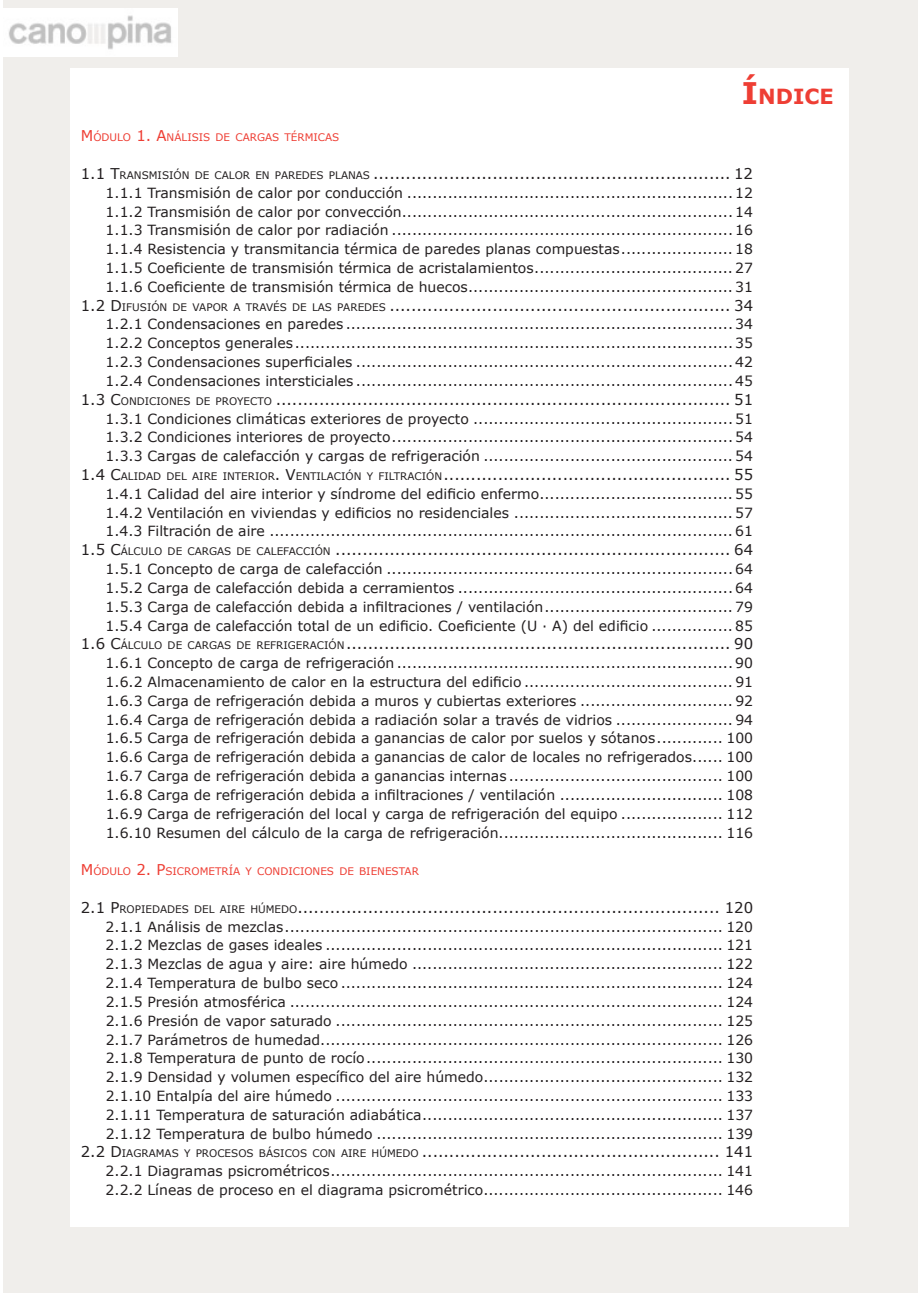
<style>
.page{position:relative;width:921px;height:1293px;background:#fff}
.page>*{position:absolute;margin:0;border:0;box-sizing:border-box;transform-origin:0 0}
.t1{font:700 20.82px "Verdana";color:#ee3e34}
.t2{font:14.88px "Verdana";color:#231f20}
.t3{font:14px/18.9px "Verdana";color:#231f20;text-align:justify}
.t4{font:10.33px "Verdana";color:#ee3e34}
.t5{font:10.33px "Verdana";color:#231f20}
.s1{font-size:29.75px}
.s2{font-size:14.88px}
.s3{font-size:10.33px}
</style>
<div class="page">
<div style="left:3px;top:0;width:67px;height:1293px;background:#f0eeeb"></div>
<div style="left:850px;top:0;width:67px;height:1293px;background:#f0eeeb"></div>
<div style="left:38px;top:0;width:865px;height:67px;background:#f0eeeb"></div>
<div style="left:16px;top:1227px;width:865px;height:66px;background:#f0eeeb"></div>
<img style="left:4px;top:8px;width:173px;height:48px">
<h1 class="t1" style="left:742px;top:81px;width:93px"><span class="s1">Í</span>NDICE</h1>
<p class="t4" style="left:81px;top:130px;width:260px"><span class="s2">M</span>ÓDULO <span class="s2">1. A</span>NÁLISIS DE CARGAS TÉRM ICAS</p>
<p class="t2" style="left:81px;top:163px;width:673px">1.1 T<span class="s3">RANSMISIÓN DE CALOR EN PAREDES PLANAS</span> .................................................................. 12</p>
<p class="t3" style="left:106px;top:183px;width:649px">1.1.1 Transmisión de calor por conducción ................................................................ 12<br>1.1.2 Transmisión de calor por convección................................................................. 14<br>1.1.3 Transmisión de calor por radiación ................................................................... 16<br>1.1.4 Resistencia y transmitancia térmica de paredes planas compuestas...................... 18<br>1.1.5 Coeficiente de transmisión térmica de acristalamientos....................................... 27<br>1.1.6 Coeficiente de transmisión térmica de huecos.................................................... 31</p>
<p class="t2" style="left:81px;top:295px;width:674px">1.2 D<span class="s3">IFUSIÓN DE VAPOR A TRAVÉS DE LAS PAREDES</span> ............................................................... 34</p>
<p class="t3" style="left:106px;top:315px;width:649px">1.2.1 Condensaciones en paredes ............................................................................ 34<br>1.2.2 Conceptos generales...................................................................................... 35<br>1.2.3 Condensaciones superficiales .......................................................................... 42<br>1.2.4 Condensaciones intersticiales .......................................................................... 45</p>
<p class="t2" style="left:81px;top:389px;width:674px">1.3 C<span class="s3">ONDICIONES DE PROYECTO</span> .................................................................................... 51</p>
<p class="t3" style="left:106px;top:409px;width:649px">1.3.1 Condiciones climáticas exteriores de proyecto ................................................... 51<br>1.3.2 Condiciones interiores de proyecto................................................................... 54<br>1.3.3 Cargas de calefacción y cargas de refrigeración ................................................. 54</p>
<p class="t2" style="left:81px;top:464px;width:674px">1.4 C<span class="s3">ALIDAD DEL AIRE INTERIOR</span>. V<span class="s3">ENTILACIÓN Y FILTRACIÓN</span>..................................................... 55</p>
<p class="t3" style="left:106px;top:484px;width:649px">1.4.1 Calidad del aire interior y síndrome del edificio enfermo...................................... 55<br>1.4.2 Ventilación en viviendas y edificios no residenciales ........................................... 57<br>1.4.3 Filtración de aire ........................................................................................... 61</p>
<p class="t2" style="left:81px;top:539px;width:674px">1.5 C<span class="s3">ÁLCULO DE CARGAS DE CALEFACCIÓN</span> ......................................................................... 64</p>
<p class="t3" style="left:106px;top:559px;width:649px">1.5.1 Concepto de carga de calefacción .................................................................... 64<br>1.5.2 Carga de calefacción debida a cerramientos ...................................................... 64<br>1.5.3 Carga de calefacción debida a infiltraciones / ventilación..................................... 79<br>1.5.4 Carga de calefacción total de un edificio. Coeficiente (u · a) del edificio ................ 85</p>
<p class="t2" style="left:81px;top:634px;width:674px">1.6 C<span class="s3">ÁLCULO DE CARGAS DE REFRIGERACIÓN</span>....................................................................... 90</p>
<p class="t3" style="left:106px;top:653px;width:649px">1.6.1 Concepto de carga de refrigeración .................................................................. 90<br>1.6.2 Almacenamiento de calor en la estructura del edificio ......................................... 91<br>1.6.3 Carga de refrigeración debida a muros y cubiertas exteriores .............................. 92<br>1.6.4 Carga de refrigeración debida a radiación solar a través de vidrios ....................... 94<br>1.6.5 Carga de refrigeración debida a ganancias de calor por suelos y sótanos............. 100<br>1.6.6 Carga de refrigeración debida a ganancias de calor de locales no refrigerados...... 100<br>1.6.7 Carga de refrigeración debida a ganancias internas .......................................... 100<br>1.6.8 Carga de refrigeración debida a infiltraciones / ventilación ................................ 108<br>1.6.9 Carga de refrigeración del local y carga de refrigeración del equipo .................... 112<br>1.6.10 Resumen del cálculo de la carga de refrigeración............................................ 116</p>
<p class="t4" style="left:81px;top:864px;width:339px"><span class="s2">M</span>ÓDULO <span class="s2">2. P</span>SICROM ETRÍA Y CONDICIONES DE BIENESTAR</p>
<p class="t2" style="left:81px;top:897px;width:674px">2.1 P<span class="s3">ROPIEDADES DEL AIRE HÚMEDO</span>.............................................................................. 120</p>
<p class="t3" style="left:106px;top:917px;width:649px">2.1.1 Análisis de mezclas...................................................................................... 120<br>2.1.2 Mezclas de gases ideales .............................................................................. 121<br>2.1.3 Mezclas de agua y aire: aire húmedo ............................................................. 122<br>2.1.4 Temperatura de bulbo seco ........................................................................... 124<br>2.1.5 Presión atmosférica ..................................................................................... 124<br>2.1.6 Presión de vapor saturado ............................................................................ 125<br>2.1.7 Parámetros de humedad............................................................................... 126<br>2.1.8 Temperatura de punto de rocío...................................................................... 130<br>2.1.9 Densidad y volumen específico del aire húmedo............................................... 132<br>2.1.10 Entalpía del aire húmedo ............................................................................ 133<br>2.1.11 Temperatura de saturación adiabática........................................................... 137<br>2.1.12 Temperatura de bulbo húmedo .................................................................... 139</p>
<p class="t5" style="left:81px;top:1146px;width:77px"><span class="s2">2.2 D</span>IAGRAMA</p>
<p class="t2" style="left:172px;top:1141px;width:583px"><span class="s3">S Y PROCESOS BÁSICOS CON AIRE HÚMEDO</span> ....................................................... 141</p>
<p class="t3" style="left:106px;top:1161px;width:649px">2.2.1 Diagramas psicrométricos............................................................................. 141<br>2.2.2 Líneas de proceso en el diagrama psicrométrico............................................... 146</p>
</div>
